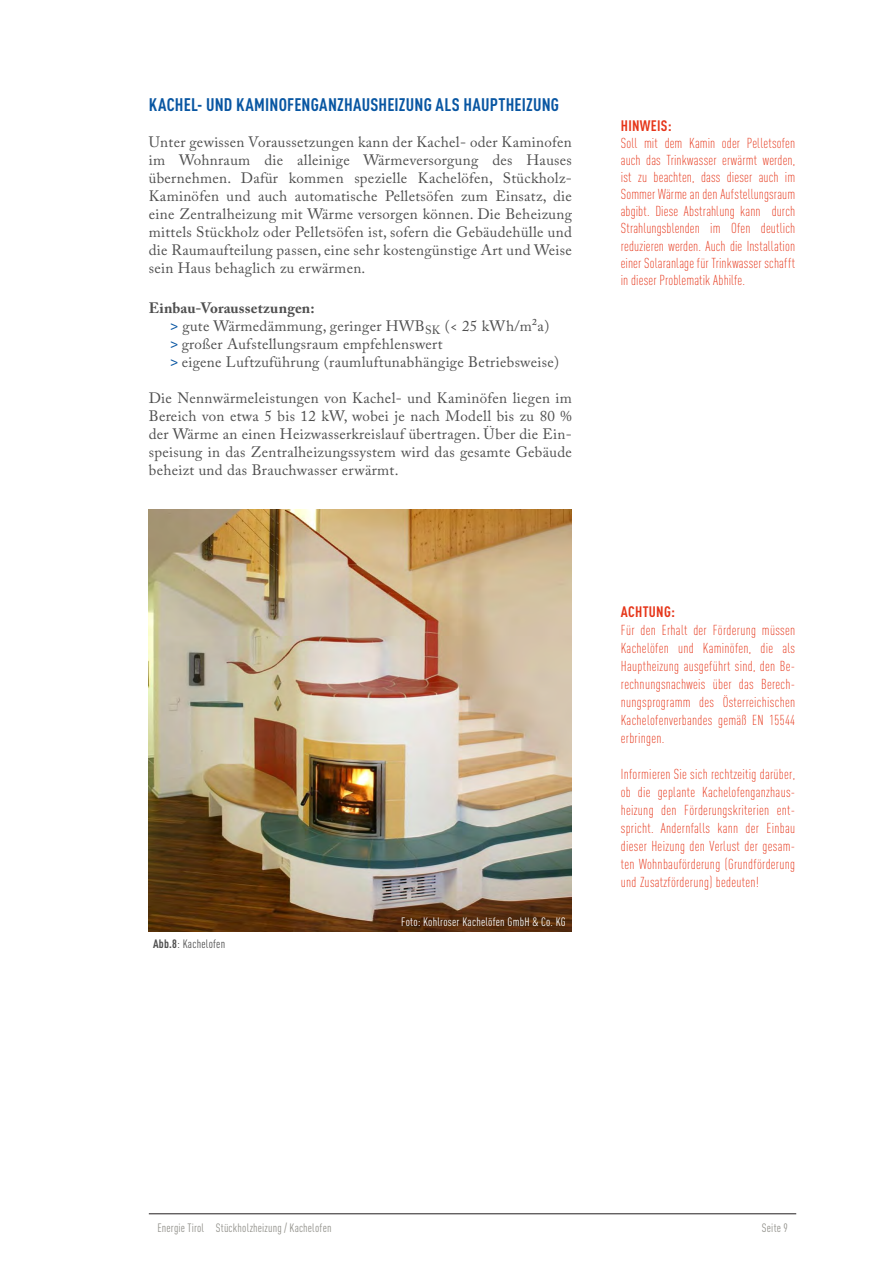
<style>
.page{position:relative;width:893px;height:1263px;background:#fff}
.page>*{position:absolute;margin:0;border:0;box-sizing:border-box;transform-origin:0 0}
.t1{font:700 18px "DIN Cond";letter-spacing:.01em;color:#0856a2}
.t2{font:15px/18px "Adobe Caslon Pro";letter-spacing:.02em;color:#4f4f4f;text-align:justify}
.t3{font:700 15px "DIN Cond";letter-spacing:.02em;color:#e6361a}
.t4{font:300 14.25px/18px "DIN Cond";letter-spacing:.02em;color:#e6361a;text-align:justify}
.t5{font:12px "DIN Cond";letter-spacing:.015em;color:#91908a}
.t6{font:12px "DIN Cond";letter-spacing:.02em;color:#fff}
.t7{font:12px "DIN Cond";letter-spacing:.02em;color:#4f4f4f}
.s1{font-weight:700}
.s2{font-family:"Cambria";color:#0856a2}
</style>
<div class="page">
<hr style="left:149px;top:1213px;width:647px;height:1px;background:#231f20">
<img style="left:149px;top:509px;width:423px;height:423px">
<p class="t1" style="left:149px;top:94px;width:412px">KACHEL- UND KAMINOFENGANZHAUSHEIZUNG ALS HAUPTHEIZUNG</p>
<p class="t2" style="left:149px;top:133px;width:425px">Unter gewissen Voraussetzungen kann der Kachel- oder Kaminofen im Wohnraum die alleinige Wärmeversorgung des Hauses übernehmen. Dafür kommen spezielle Kachelöfen, Stückholz-Kaminöfen und auch automatische Pelletsöfen zum Einsatz, die eine Zentralheizung mit Wärme versorgen können. Die Beheizung mittels Stückholz oder Pelletsöfen ist, sofern die Gebäudehülle und die Raumaufteilung passen, eine sehr kostengünstige Art und Weise sein Haus behaglich zu erwärmen.</p>
<p class="t2" style="left:170px;top:298px;width:390px;text-align:left;text-indent:-21px"><span class="s1">Einbau-Voraussetzungen:<br></span><span class="s2">&gt;</span> gute Wärmedämmung, geringer HWB<sub>SK</sub> (&lt; 25 kWh/m²a) <span class="s2">&gt;</span> großer Aufstellungsraum empfehlenswert<br><span class="s2">&gt;</span> eigene Luftzuführung (raumluftunabhängige Betriebsweise)</p>
<p class="t2" style="left:149px;top:388px;width:425px">Die Nennwärmeleistungen von Kachel- und Kaminöfen liegen im Bereich von etwa 5 bis 12 kW, wobei je nach Modell bis zu 80 % der Wärme an einen Heizwasserkreislauf übertragen. Über die Ein&shy;speisung in das Zentralheizungssystem wird das gesamte Gebäude beheizt und das Brauchwasser erwärmt.</p>
<p class="t3" style="left:621px;top:116px;width:52px">HINWEIS:</p>
<p class="t4" style="left:621px;top:134px;width:176px;line-height:17.1px">Soll mit dem Kamin oder Pelletsofen auch das Trinkwasser erwärmt werden, ist zu beachten, dass dieser auch im Sommer Wärme an den Aufstellungsraum abgibt. Diese Abstrahlung kann durch Strahlungsblenden im Ofen deutlich reduzieren werden. Auch die Installation einer Solaranlage für Trinkwasser schafft in dieser Problematik Abhilfe.</p>
<p class="t7" style="left:153px;top:937px;width:74px"><span class="s1">Abb.8</span>: Kachelofen</p>
<p class="t6" style="left:401px;top:914px;width:166px">Foto: Kohlroser Kachelöfen GmbH &amp; Co. KG</p>
<p class="t3" style="left:621px;top:602px;width:56px">ACHTUNG:</p>
<p class="t4" style="left:621px;top:620px;width:176px">Für den Erhalt der Förderung müssen Kachelöfen und Kaminöfen, die als Hauptheizung ausgeführt sind, den Be&shy;rechnungsnachweis über das Berech&shy;nungsprogramm des Österreichischen Kachelofenverbandes gemäß EN 15544 erbringen.</p>
<p class="t4" style="left:621px;top:764px;width:176px">Informieren Sie sich rechtzeitig darüber, ob die geplante Kachelofenganzhaus&shy;heizung den Förderungskriterien ent&shy;spricht. Andernfalls kann der Einbau dieser Heizung den Verlust der gesam&shy;ten Wohnbauförderung (Grundförderung und Zusatzförderung) bedeuten!</p>
<p class="t5" style="left:157px;top:1220px;width:176px">Energie Tirol Stückholzheizung / Kachelofen</p>
<p class="t5" style="left:762px;top:1220px;width:27px">Seite 9</p>
</div>
